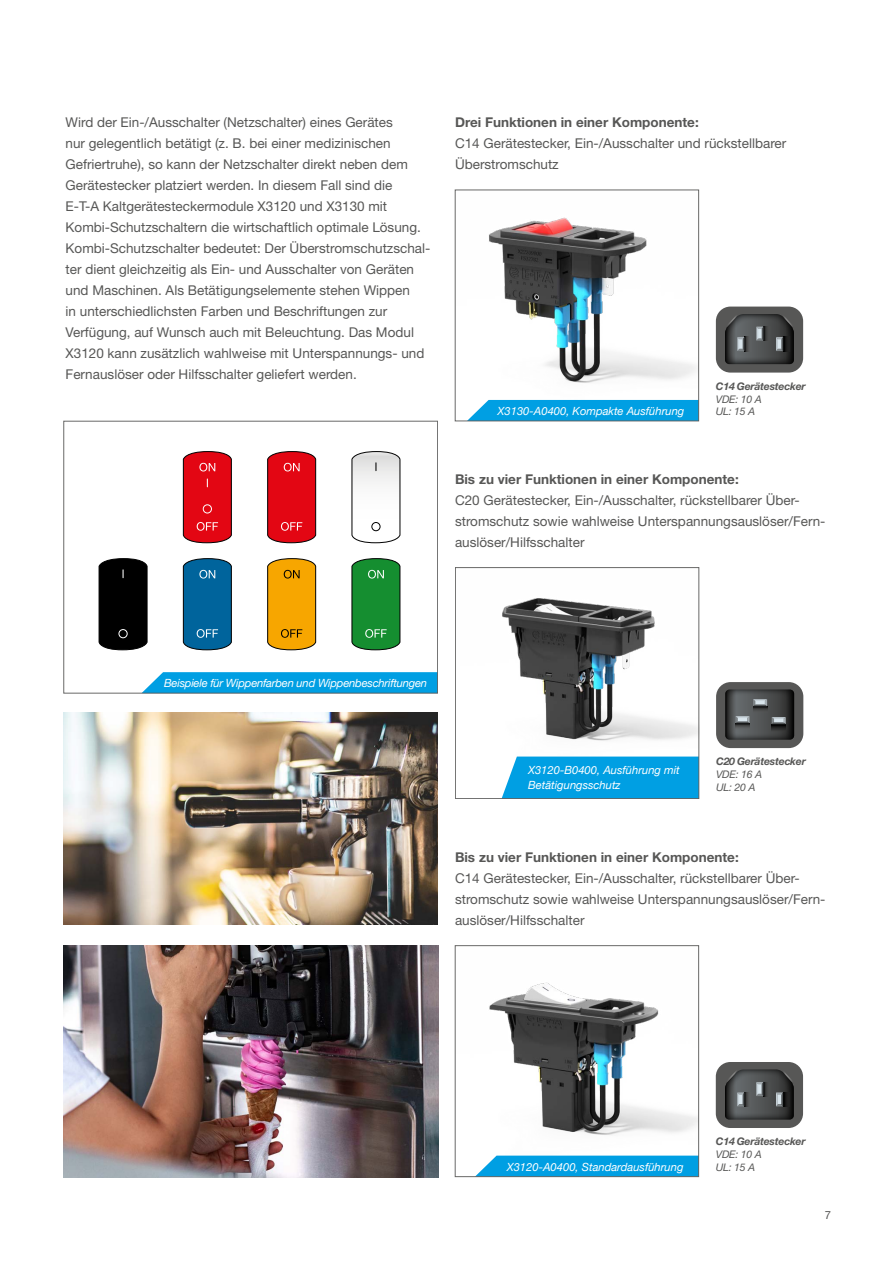
<style>
.page{position:relative;width:893px;height:1263px;background:#fff}
.page>*{position:absolute;margin:0;border:0;box-sizing:border-box;transform-origin:0 0}
.t1{font:13.5px/21px "Helvetica Neue LT";color:#575756}
.t2{font:700 13.5px "Helvetica Neue LT";color:#575756}
.t3{font:italic 11.25px/15px "Helvetica Neue";color:#fff}
.t4{font:italic 11.25px "Helvetica Neue";letter-spacing:-.02em;color:#fff}
.t5{font:11.25px "Helvetica Neue LT";color:#575756}
.t6{font:italic 700 10.5px "Helvetica Neue LT";letter-spacing:-.02em;color:#575756}
.t7{font:italic 10.5px/12.6px "Helvetica Neue LT";letter-spacing:-.02em;color:#575756}
</style>
<div class="page">
<hr style="left:0;top:850px;width:1px;height:413px;background:#002337">
<svg style="left:352px;top:451px;width:48px;height:92px"></svg>
<svg style="left:99px;top:558px;width:48px;height:92px;background:#0b0b0b"></svg>
<svg style="left:183px;top:451px;width:49px;height:92px;background:#d81722"></svg>
<svg style="left:267px;top:451px;width:49px;height:92px;background:#d81520"></svg>
<svg style="left:183px;top:558px;width:49px;height:92px;background:#106899"></svg>
<svg style="left:352px;top:558px;width:48px;height:92px;background:#218e3a"></svg>
<svg style="left:267px;top:558px;width:49px;height:92px;background:#e49c0a"></svg>
<img style="left:489px;top:982px;width:208px;height:153px">
<img style="left:489px;top:217px;width:208px;height:183px">
<div style="left:469px;top:400px;width:228px;height:19px;background:#009fe3"></div>
<svg style="left:476px;top:1155px;width:221px;height:20px;background:#13a6e5"></svg>
<svg style="left:144px;top:672px;width:292px;height:19px;background:#0aa2e4"></svg>
<div style="left:716px;top:682px;width:87px;height:66px;background:#575756;border-radius:15px"></div>
<svg style="left:725px;top:689px;width:69px;height:51px"></svg>
<div style="left:716px;top:307px;width:87px;height:66px;background:#575756;border-radius:15px"></div>
<svg style="left:725px;top:314px;width:69px;height:50px"></svg>
<div style="left:716px;top:1062px;width:87px;height:66px;background:#575756;border-radius:15px"></div>
<svg style="left:725px;top:1069px;width:69px;height:50px"></svg>
<img style="left:502px;top:598px;width:195px;height:143px">
<img style="left:63px;top:713px;width:375px;height:211px">
<div style="left:502px;top:756px;width:195px;height:41px;background:#009fe3"></div>
<div style="left:455px;top:567px;width:244px;height:232px;border:1px solid #575756"></div>
<div style="left:455px;top:945px;width:244px;height:232px;border:1px solid #575756"></div>
<img style="left:64px;top:946px;width:374px;height:231px">
<p class="t1" style="left:66px;top:111px;width:366px">Wird der Ein-/Ausschalter (Netzschalter) eines Gerätes<br>nur gelegentlich betätigt (z. B. bei einer medizinischen Gefriertruhe), so kann der Netzschalter direkt neben dem Gerätestecker platziert werden. In diesem Fall sind die<br>E-T-A Kaltgerätesteckermodule X3120 und X3130 mit Kombi-Schutzschaltern die wirtschaftlich optimale Lösung.<br>Kombi-Schutzschalter bedeutet: Der Überstromschutzschal&shy;ter dient gleichzeitig als Ein- und Ausschalter von Geräten und Maschinen. Als Betätigungselemente stehen Wippen<br>in unterschiedlichsten Farben und Beschriftungen zur Verfügung, auf Wunsch auch mit Beleuchtung. Das Modul X3120 kann zusätzlich wahlweise mit Unterspannungs- und Fernauslöser oder Hilfsschalter geliefert werden.</p>
<p class="t2" style="left:455px;top:114px;width:245px">Drei Funktionen in einer Komponente:</p>
<p class="t1" style="left:455px;top:132px;width:333px">C14 Gerätestecker, Ein-/Ausschalter und rückstellbarer<br>Überstromschutz</p>
<p class="t3" style="left:498px;top:404px;width:188px">X3130-A0400, Kompakte Ausführung</p>
<p class="t6" style="left:716px;top:380px;width:91px">C14 Gerätestecker</p>
<p class="t7" style="left:716px;top:392px;width:47px">VDE: 10 A<br>UL: 15 A</p>
<p class="t2" style="left:455px;top:471px;width:285px">Bis zu vier Funktionen in einer Komponente:</p>
<p class="t1" style="left:455px;top:489px;width:372px">C20 Gerätestecker, Ein-/Ausschalter, rückstellbarer Über&shy;stromschutz sowie wahlweise Unterspannungsauslöser/Fern&shy;auslöser/Hilfsschalter</p>
<p class="t4" style="left:164px;top:675px;width:264px">Beispiele für Wippenfarben und Wippenbeschriftungen</p>
<p class="t3" style="left:528px;top:763px;width:153px">X3120-B0400, Ausführung mit<br>Betätigungsschutz</p>
<p class="t6" style="left:716px;top:755px;width:91px">C20 Gerätestecker</p>
<p class="t7" style="left:716px;top:768px;width:47px">VDE: 16 A<br>UL: 20 A</p>
<p class="t2" style="left:455px;top:849px;width:285px">Bis zu vier Funktionen in einer Komponente:</p>
<p class="t1" style="left:455px;top:867px;width:372px">C14 Gerätestecker, Ein-/Ausschalter, rückstellbarer Über&shy;stromschutz sowie wahlweise Unterspannungsauslöser/Fern&shy;auslöser/Hilfsschalter</p>
<p class="t3" style="left:507px;top:1160px;width:178px">X3120-A0400, Standardausführung</p>
<p class="t6" style="left:716px;top:1135px;width:91px">C14 Gerätestecker</p>
<p class="t7" style="left:716px;top:1148px;width:47px">VDE: 10 A<br>UL: 15 A</p>
<p class="t5" style="left:825px;top:1208px;width:8px">7</p>
</div>
